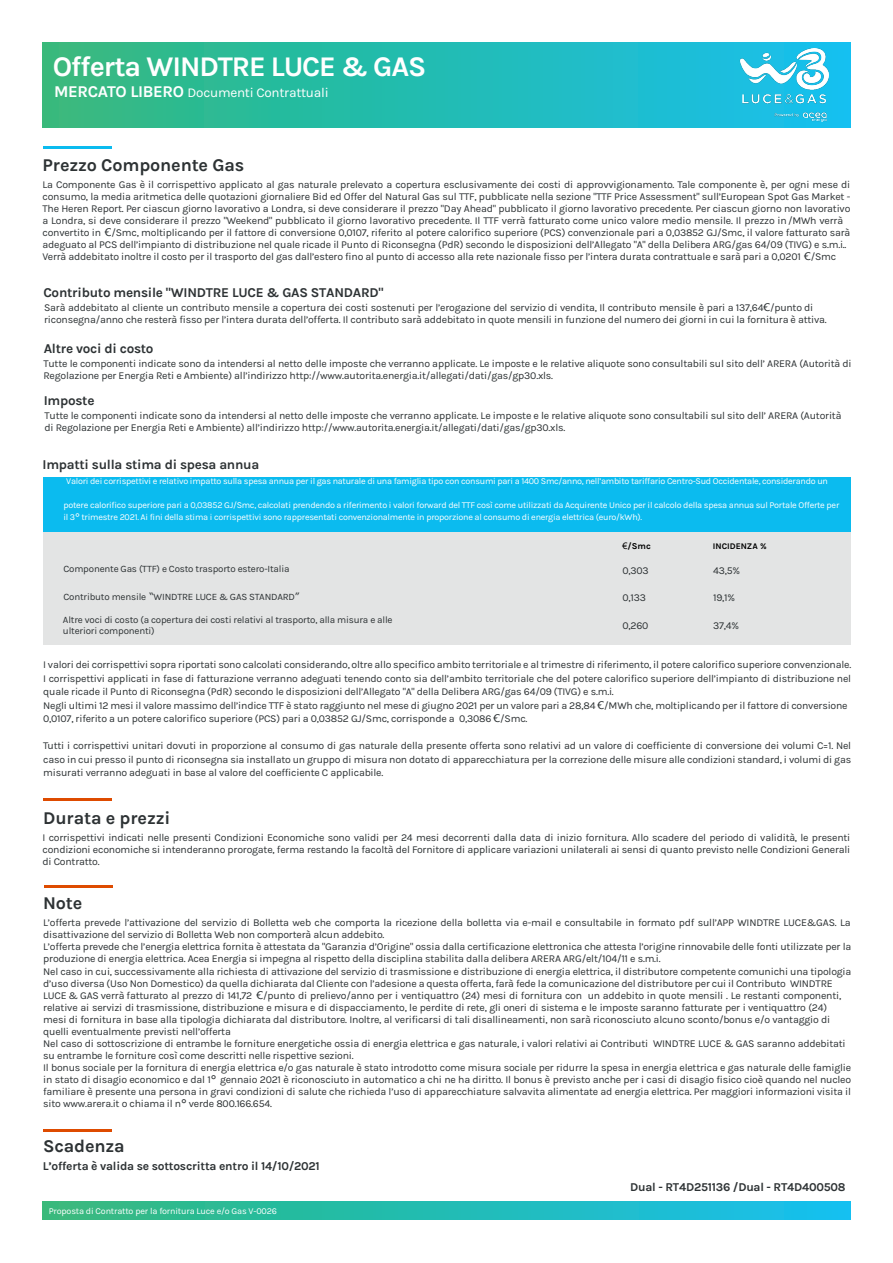
<style>
.page{position:relative;width:893px;height:1263px;background:#fff}
.page>*{position:absolute;margin:0;border:0;box-sizing:border-box;transform-origin:0 0}
.t1{font:700 28.5px "Karla";letter-spacing:-.04em;color:#fff}
.t2{font:700 18px "Karla";letter-spacing:-.01em;color:#2d3234}
.t3{font:700 13.5px "Karla";letter-spacing:-.02em;color:#2d3234}
.t4{font:13.5px "Karla";letter-spacing:-.02em;color:#fff}
.t5{font:700 12px "Karla";letter-spacing:-.02em;color:#2d3234}
.t6{font:10.5px/12px "Karla";letter-spacing:-.02em;color:#2d3234}
.t7{font:9.75px/11.7px "Karla";letter-spacing:-.02em;color:#2d3234}
.t8{font:9px/12px "Karla";letter-spacing:-.03em;color:#fff}
.t9{font:700 9px "Karla";color:#000}
.t10{font:700 8.7px "Karla";color:#000}
.s1{font-weight:700;font-size:16.5px}
.s2{font-family:"Verdana"}
.s3{font-family:"Arial";font-weight:400}
.s4{font-style:inherit}
</style>
<div class="page">
<hr style="left:43px;top:146px;width:68px;height:2px;background:#0bbbef">
<div style="left:43px;top:43px;width:807px;height:84px;background:linear-gradient(to right,#34b97b,#15c0ef)"></div>
<img style="left:740px;top:49px;width:88px;height:73px">
<div style="left:43px;top:500px;width:808px;height:144px;background:#e3e4e4"></div>
<div style="left:43px;top:477px;width:808px;height:55px;background:#0bbbef"></div>
<hr style="left:43px;top:799px;width:68px;height:2px;background:#de4b00">
<hr style="left:44px;top:885px;width:68px;height:2px;background:#de4b00">
<hr style="left:43px;top:1129px;width:68px;height:3px;background:#de4b00">
<div style="left:43px;top:1202px;width:807px;height:18px;background:linear-gradient(to right,#34b97b,#15c0ef)"></div>
<p class="t1" style="left:53px;top:50px;width:375px">Offerta WINDTRE LUCE &amp; GAS</p>
<p class="t4" style="left:54px;top:85px;width:276px"><span class="s1">MERCATO LIBERO</span> Documenti Contrattuali</p>
<p class="t2" style="left:43px;top:154px;width:203px">Prezzo Componente Gas</p>
<p class="t6" style="left:43px;top:179px;width:809px">La Componente Gas è il corrispettivo applicato al gas naturale prelevato a copertura esclusivamente dei costi di approvvigionamento. Tale componente è, per ogni mese di consumo, la media aritmetica delle quotazioni giornaliere Bid ed Offer del Natural Gas sul TTF, pubblicate nella sezione "TTF Price Assessment" sull’European Spot Gas Market - The Heren Report. Per ciascun giorno lavorativo a Londra, si deve considerare il prezzo "Day Ahead" pubblicato il giorno lavorativo precedente. Per ciascun giorno non lavorativo a Londra, si deve considerare il prezzo "Weekend" pubblicato il giorno lavorativo precedente. Il TTF verrà fatturato come unico valore medio mensile. Il prezzo in /MWh verrà convertito in <span class="s2">€</span>/Smc, moltiplicando per il fattore di conversione 0,0107, riferito al potere calorifico superiore (PCS) convenzionale pari a 0,03852 GJ/Smc, il valore fatturato sarà adeguato al PCS dell’impianto di distribuzione nel quale ricade il Punto di Riconsegna (PdR) secondo le disposizioni dell’Allegato "A" della Delibera ARG/gas 64/09 (TIVG) e s.m.i..<br>Verrà addebitato inoltre il costo per il trasporto del gas dall’estero fino al punto di accesso alla rete nazionale fisso per l’intera durata contrattuale e sarà pari a 0,0201 <span class="s2">€</span>/Smc</p>
<p class="t3" style="left:43px;top:285px;width:342px">Contributo mensile "WINDTRE LUCE &amp; GAS STANDARD"</p>
<p class="t6" style="left:44px;top:302px;width:784px">Sarà addebitato al cliente un contributo mensile a copertura dei costi sostenuti per l’erogazione del servizio di vendita, Il contributo mensile è pari a 137,64<span class="s2">€</span>/punto di riconsegna/anno che resterà fisso per l’intera durata dell’offerta. Il contributo sarà addebitato in quote mensili in funzione del numero dei giorni in cui la fornitura è attiva.</p>
<p class="t3" style="left:44px;top:341px;width:111px">Altre voci di costo</p>
<p class="t6" style="left:43px;top:358px;width:810px">Tutte le componenti indicate sono da intendersi al netto delle imposte che verranno applicate. Le imposte e le relative aliquote sono consultabili sul sito dell’ ARERA (Autorità di<br>Regolazione per Energia Reti e Ambiente) all’indirizzo http://www.autorita.energia.it/allegati/dati/gas/gp30.xls.</p>
<p class="t3" style="left:44px;top:393px;width:52px">Imposte</p>
<p class="t6" style="left:44px;top:410px;width:798px">Tutte le componenti indicate sono da intendersi al netto delle imposte che verranno applicate. Le imposte e le relative aliquote sono consultabili sul sito dell’ ARERA (Autorità di Regolazione per Energia Reti e Ambiente) all’indirizzo http://www.autorita.energia.it/allegati/dati/gas/gp30.xls.</p>
<p class="t3" style="left:43px;top:457px;width:218px">Impatti sulla stima di spesa annua</p>
<p class="t8" style="left:66px;top:475px;width:763px">Valori dei corrispettivi e relativo impatto sulla spesa annua per il gas naturale di una famiglia tipo con consumi pari a 1400 Smc/anno, nell’ambito tariffario Centro-Sud Occidentale, considerando un</p>
<p class="t8" style="left:63px;top:499px;width:777px">potere calorifico superiore pari a 0,03852 GJ/Smc, calcolati prendendo a riferimento i valori forward del TTF così come utilizzati da Acquirente Unico per il calcolo della spesa annua sul Portale Offerte per il 3<span class="s2">°</span> trimestre 2021. Ai fini della stima i corrispettivi sono rappresentati convenzionalmente in proporzione al consumo di energia elettrica (euro/kWh).</p>
<p class="t7" style="left:63px;top:563px;width:228px">Componente Gas (TTF) e Costo trasporto estero-Italia</p>
<p class="t7" style="left:63px;top:591px;width:237px">Contributo mensile <span class="s2">“</span>WINDTRE LUCE &amp; GAS STANDARD<span class="s2">”</span></p>
<p class="t7" style="left:63px;top:614px;width:331px">Altre voci di costo (a copertura dei costi relativi al trasporto, alla misura e alle ulteriori componenti)</p>
<p class="t9" style="left:623px;top:541px;width:30px"><span class="s3">€</span>/Smc</p>
<p class="t10" style="left:713px;top:541px;width:55px">INCIDENZA %</p>
<p class="t6" style="left:623px;top:564px;width:28px">0,303</p>
<p class="t6" style="left:623px;top:591px;width:25px">0,133</p>
<p class="t6" style="left:623px;top:620px;width:27px">0,260</p>
<p class="t6" style="left:713px;top:564px;width:28px">43,5%</p>
<p class="t6" style="left:713px;top:591px;width:24px">19,1%</p>
<p class="t6" style="left:713px;top:620px;width:27px">37,4%</p>
<p class="t6" style="left:43px;top:658px;width:809px;line-height:13.5px">I valori dei corrispettivi sopra riportati sono calcolati considerando, oltre allo specifico ambito territoriale e al trimestre di riferimento, il potere calorifico superiore convenzionale.<br>I corrispettivi applicati in fase di fatturazione verranno adeguati tenendo conto sia dell’ambito territoriale che del potere calorifico superiore dell’impianto di distribuzione nel quale ricade il Punto di Riconsegna (PdR) secondo le disposizioni dell’Allegato "A" della Delibera ARG/gas 64/09 (TIVG) e s.m.i.<br>Negli ultimi 12 mesi il valore massimo dell’indice TTF è stato raggiunto nel mese di giugno 2021 per un valore pari a 28,84 <span class="s2">€</span>/MWh che, moltiplicando per il fattore di conversione 0,0107, riferito a un potere calorifico superiore (PCS) pari a 0,03852 GJ/Smc, corrisponde a 0,3086 <span class="s2">€</span>/Smc.</p>
<p class="t6" style="left:43px;top:739px;width:809px;line-height:13.5px;text-align:justify">Tutti i corrispettivi unitari dovuti in proporzione al consumo di gas naturale della presente offerta sono relativi ad un valore di coefficiente di conversione dei volumi C=1. Nel caso in cui presso il punto di riconsegna sia installato un gruppo di misura non dotato di apparecchiatura per la correzione delle misure alle condizioni standard, i volumi di gas misurati verranno adeguati in base al valore del coefficiente C applicabile.</p>
<p class="t2" style="left:43px;top:808px;width:129px">Durata e prezzi</p>
<p class="t6" style="left:42px;top:831px;width:809px;text-align:justify">I corrispettivi indicati nelle presenti Condizioni Economiche sono validi per 24 mesi decorrenti dalla data di inizio fornitura. Allo scadere del periodo di validità, le presenti condizioni economiche si intenderanno prorogate, ferma restando la facoltà del Fornitore di applicare variazioni unilaterali ai sensi di quanto previsto nelle Condizioni Generali di Contratto.</p>
<p class="t2" style="left:43px;top:893px;width:41px">Note</p>
<p class="t6" style="left:43px;top:917px;width:810px">L’offerta prevede l’attivazione del servizio di Bolletta <span class="s4">w</span>eb che comporta la ricezione della bolletta via e-mail e consultabile in formato pdf sull’APP <span class="s4">WINDTRE LUCE&amp;GAS</span>. La disattivazione del servizio di Bolletta Web non comporterà alcun addebito.<br>L’offerta prevede che l’energia elettrica fornita è attestata da "Garanzia d’Origine" ossia dalla certificazione elettronica che attesta l’origine rinnovabile delle fonti utilizzate per la produzione di energia elettrica. Acea Energia si impegna al rispetto della disciplina stabilita dalla delibera ARERA ARG/elt/104/11 e s.m.i.<br>Nel caso in cui, successivamente alla richiesta di attivazione del servizio di trasmissione e distribuzione di energia elettrica, il distributore competente comunichi una tipologia d’uso diversa (Uso Non Domestico) da quella dichiarata dal Cliente con l’adesione a questa offerta, farà fede la comunicazione del distributore per cui il Contributo <span class="s4">WINDTRE LUCE &amp; GAS</span> verrà fatturato al prezzo di 141,72 <span class="s2">€</span>/punto di prelievo/anno per i ventiquattro (24) mesi di fornitura con un addebito in quote mensili . Le restanti componenti, relative ai servizi di trasmissione, distribuzione e misura e di dispacciamento, le perdite di rete, gli oneri di sistema e le imposte saranno fatturate per i ventiquattro (24) mesi di fornitura in base alla tipologia dichiarata dal distributore. Inoltre, al verificarsi di tali disallineamenti, non sarà riconosciuto alcuno sconto/bonus e/o vantaggio di quelli eventualmente previsti nell’offerta<br>Nel caso di sottoscrizione di entrambe le forniture energetiche ossia di energia elettrica e gas naturale, i valori relativi ai Contributi <span class="s4">WINDTRE LUCE &amp; GAS</span> saranno addebitati su entrambe le forniture così come descritti nelle rispettive sezioni.<br>Il bonus sociale per la fornitura di energia elettrica e/o gas naturale è stato introdotto come misura sociale per ridurre la spesa in energia elettrica e gas naturale delle famiglie in stato di disagio economico e dal 1<span class="s2">°</span> gennaio 2021 è riconosciuto in automatico a chi ne ha diritto. Il bonus è previsto anche per i casi di disagio fisico cioè quando nel nucleo familiare è presente una persona in gravi condizioni di salute che richieda l’uso di apparecchiature salvavita alimentate ad energia elettrica. Per maggiori informazioni visita il sito www.arera.it o chiama il n<span class="s2">°</span> verde 800.166.654.</p>
<p class="t2" style="left:43px;top:1135px;width:83px">Scadenza</p>
<p class="t5" style="left:43px;top:1159px;width:279px">L’offerta è valida se sottoscritta entro il 14/10/2021</p>
<p class="t8" style="left:49px;top:1205px;width:230px">Proposta di Contratto per la fornitura Luce e/o Gas V-0026</p>
<p class="t5" style="left:630px;top:1180px;width:217px">Dual - RT4D251136 /Dual - RT4D400508</p>
</div>
